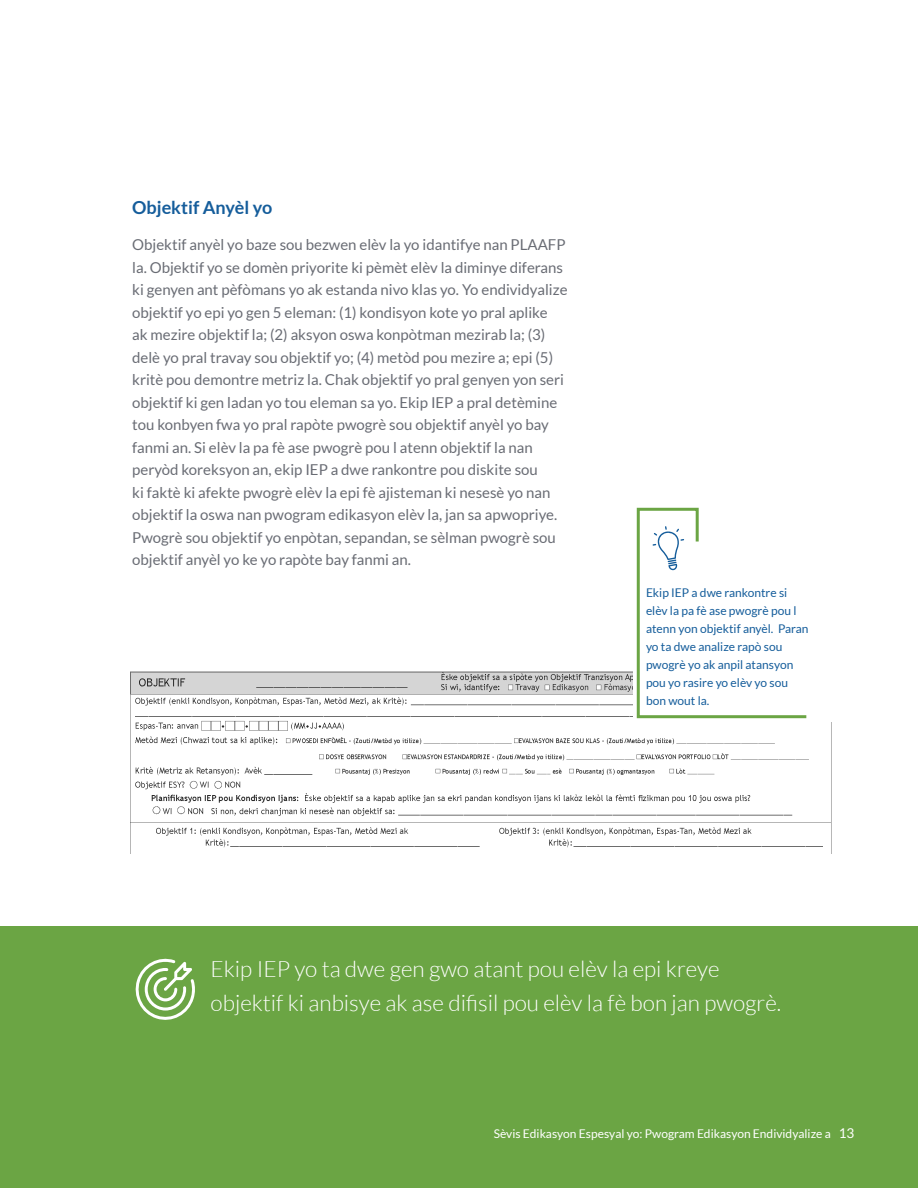
<style>
.page{position:relative;width:918px;height:1188px;background:#fff}
.page>*{position:absolute;margin:0;border:0;box-sizing:border-box;transform-origin:0 0}
.t1{font:300 22.5px/34.5px "Lato";color:#fff}
.t2{font:700 18px "Lato";color:#155d9b}
.Body_Text_Main{font:15px/22.5px "Lato";color:#696c74}
.H4_Tips{font:12px/18px "Lato";color:#155d9b}
.Folio_right{font:12px "Lato";color:#fff}
.s1{font-size:13.5px}
</style>
<div class="page">
<div style="left:0;top:926px;width:918px;height:262px;background:#6ba544"></div>
<img style="left:130px;top:671px;width:702px;height:183px">
<div style="left:633px;top:503px;width:212px;height:219px;background:#fff"></div>
<svg style="left:135px;top:958px;width:60px;height:62px"></svg>
<svg style="left:636px;top:507px;width:171px;height:212px"></svg>
<h3 class="t2" style="left:132px;top:197px;width:142px">Objektif Anyèl yo</h3>
<p class="Body_Text_Main" style="left:132px;top:234px;width:437px">Objektif anyèl yo baze sou bezwen elèv la yo idantifye nan PLAAFP la. Objektif yo se domèn priyorite ki pèmèt elèv la diminye diferans ki genyen ant pèfòmans yo ak estanda nivo klas yo. Yo endividyalize objektif yo epi yo gen 5 eleman: (1) kondisyon kote yo pral aplike<br>ak mezire objektif la; (2) aksyon oswa konpòtman mezirab la; (3) delè yo pral travay sou objektif yo; (4) metòd pou mezire a; epi (5) kritè pou demontre metriz la. Chak objektif yo pral genyen yon seri objektif ki gen ladan yo tou eleman sa yo. Ekip IEP a pral detèmine tou konbyen fwa yo pral rapòte pwogrè sou objektif anyèl yo bay fanmi an. Si elèv la pa fè ase pwogrè pou l atenn objektif la nan peryòd koreksyon an, ekip IEP a dwe rankontre pou diskite sou<br>ki faktè ki afekte pwogrè elèv la epi fè ajisteman ki nesesè yo nan objektif la oswa nan pwogram edikasyon elèv la, jan sa apwopriye.<br>Pwogrè sou objektif yo enpòtan, sepandan, se sèlman pwogrè sou objektif anyèl yo ke yo rapòte bay fanmi an.</p>
<p class="H4_Tips" style="left:646px;top:583px;width:164px">Ekip IEP a dwe rankontre si elèv la pa fè ase pwogrè pou l atenn yon objektif anyèl. Paran yo ta dwe analize rapò sou pwogrè yo ak anpil atansyon pou yo rasire yo elèv yo sou bon wout la.</p>
<p class="t1" style="left:211px;top:952px;width:572px">Ekip IEP yo ta dwe gen gwo atant pou elèv la epi kreye objektif ki anbisye ak ase difisil pou elèv la fè bon jan pwogrè.</p>
<p class="Folio_right" style="left:494px;top:1127px;width:362px">Sèvis Edikasyon Espesyal yo: Pwogram Edikasyon Endividyalize a <span class="s1">13</span></p>
</div>
